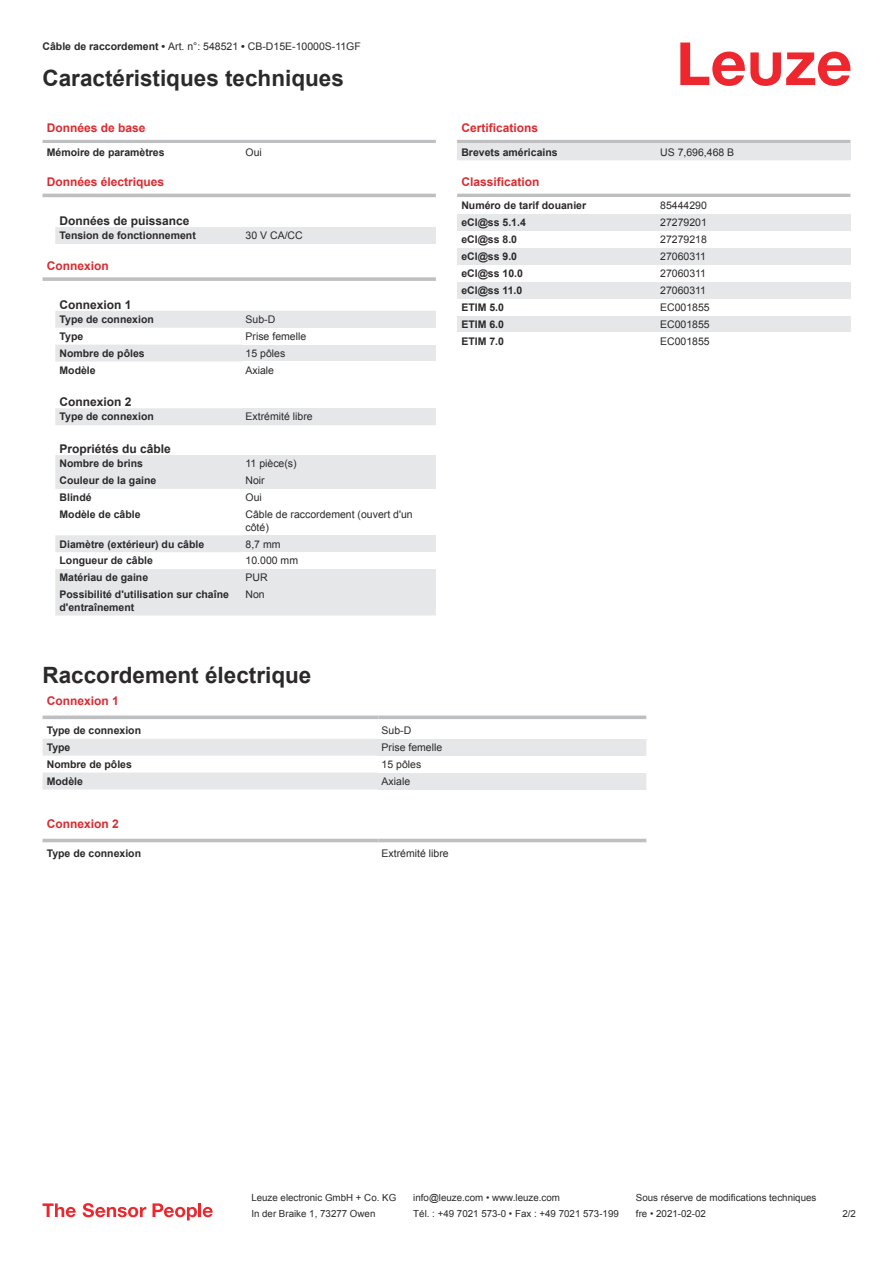
<style>
.page{position:relative;width:893px;height:1263px;background:#fff}
.page>*{position:absolute;margin:0;border:0;box-sizing:border-box;transform-origin:0 0}
.t1{font:700 22.5px "Arial";color:#2b292a}
.t2{font:700 12px "Arial";color:#db2a30}
.t3{font:700 12px "Arial";color:#2b292a}
.t4{font:700 10.5px/12.6px "Arial";color:#2b292a}
.t5{font:10.5px/12.6px "Arial";color:#2b292a}
.t6{font:9.75px "Arial";color:#2b292a}
.s1{font-weight:700}
</style>
<div class="page">
<svg style="left:680px;top:43px;width:170px;height:43px"></svg>
<svg style="left:55px;top:227px;width:381px;height:388px"></svg>
<hr style="left:43px;top:140px;width:393px;height:3px;background:#bdbfc1">
<hr style="left:43px;top:194px;width:393px;height:3px;background:#bdbfc1">
<div style="left:242px;top:227px;width:194px;height:17px;background:#e6e7e9"></div>
<div style="left:43px;top:261px;width:393px;height:18px;background:#fff"></div>
<svg style="left:43px;top:277px;width:393px;height:4px;background:#c3c5c7"></svg>
<div style="left:242px;top:311px;width:194px;height:17px;background:#e6e7e9"></div>
<div style="left:242px;top:328px;width:194px;height:17px;background:#fff"></div>
<div style="left:242px;top:345px;width:194px;height:16px;background:#e6e7e9"></div>
<div style="left:242px;top:361px;width:194px;height:17px;background:#fff"></div>
<div style="left:242px;top:408px;width:194px;height:17px;background:#e6e7e9"></div>
<div style="left:242px;top:455px;width:194px;height:17px;background:#e6e7e9"></div>
<div style="left:242px;top:472px;width:194px;height:17px;background:#e6e7e9"></div>
<div style="left:242px;top:489px;width:194px;height:17px;background:#fff"></div>
<div style="left:242px;top:506px;width:194px;height:29px;background:#fff"></div>
<div style="left:242px;top:535px;width:194px;height:17px;background:#e6e7e9"></div>
<div style="left:242px;top:552px;width:194px;height:17px;background:#fff"></div>
<div style="left:242px;top:569px;width:194px;height:17px;background:#e6e7e9"></div>
<div style="left:242px;top:586px;width:194px;height:17px;background:#e6e7e9"></div>
<svg style="left:43px;top:739px;width:335px;height:50px"></svg>
<svg style="left:43px;top:715px;width:335px;height:4px"></svg>
<svg style="left:378px;top:715px;width:268px;height:4px"></svg>
<div style="left:378px;top:739px;width:268px;height:17px;background:#e6e7e9"></div>
<div style="left:378px;top:772px;width:268px;height:17px;background:#e6e7e9"></div>
<svg style="left:43px;top:838px;width:603px;height:5px"></svg>
<hr style="left:43px;top:839px;width:335px;height:3px;background:#bdbfc1">
<hr style="left:378px;top:839px;width:268px;height:3px;background:#bdbfc1">
<hr style="left:457px;top:140px;width:393px;height:3px;background:#bdbfc1">
<div style="left:457px;top:143px;width:200px;height:17px;background:#e6e7e9"></div>
<div style="left:657px;top:143px;width:193px;height:17px;background:#e6e7e9"></div>
<hr style="left:457px;top:194px;width:393px;height:3px;background:#bdbfc1">
<div style="left:457px;top:214px;width:200px;height:17px;background:#e6e7e9"></div>
<div style="left:657px;top:214px;width:193px;height:17px;background:#e6e7e9"></div>
<div style="left:457px;top:248px;width:200px;height:17px;background:#e6e7e9"></div>
<div style="left:657px;top:248px;width:193px;height:17px;background:#e6e7e9"></div>
<div style="left:457px;top:282px;width:200px;height:17px;background:#e6e7e9"></div>
<div style="left:657px;top:282px;width:193px;height:17px;background:#e6e7e9"></div>
<div style="left:457px;top:316px;width:200px;height:16px;background:#e6e7e9"></div>
<div style="left:657px;top:316px;width:193px;height:16px;background:#e6e7e9"></div>
<svg style="left:43px;top:1203px;width:33px;height:14px"></svg>
<svg style="left:83px;top:1203px;width:63px;height:14px"></svg>
<svg style="left:153px;top:1203px;width:44px;height:17px"></svg>
<hr style="left:198px;top:1203px;width:3px;height:14px;background:#ed272d">
<svg style="left:203px;top:1207px;width:10px;height:10px"></svg>
<p class="t5" style="left:43px;top:41px;width:320px"><span class="s1">Câble de raccordement •</span> Art. n°: 548521 <span class="s1">•</span> CB-D15E-10000S-11GF</p>
<h1 class="t1" style="left:43px;top:70px;width:303px">Caractéristiques techniques</h1>
<p class="t2" style="left:47px;top:123px;width:100px">Données de base</p>
<p class="t4" style="left:47px;top:147px;width:119px">Mémoire de paramètres</p>
<p class="t5" style="left:246px;top:147px;width:18px">Oui</p>
<p class="t2" style="left:47px;top:177px;width:119px">Données électriques</p>
<p class="t3" style="left:60px;top:216px;width:132px">Données de puissance</p>
<p class="t4" style="left:60px;top:230px;width:138px">Tension de fonctionnement</p>
<p class="t5" style="left:246px;top:230px;width:59px">30 V CA/CC</p>
<p class="t2" style="left:47px;top:261px;width:64px">Connexion</p>
<p class="t3" style="left:60px;top:300px;width:74px">Connexion 1</p>
<p class="t4" style="left:60px;top:314px;width:96px">Type de connexion</p>
<p class="t5" style="left:246px;top:314px;width:31px">Sub-D</p>
<p class="t4" style="left:60px;top:331px;width:25px">Type</p>
<p class="t5" style="left:246px;top:331px;width:62px">Prise femelle</p>
<p class="t4" style="left:60px;top:348px;width:87px">Nombre de pôles</p>
<p class="t5" style="left:246px;top:348px;width:41px">15 pôles</p>
<p class="t4" style="left:60px;top:365px;width:38px">Modèle</p>
<p class="t5" style="left:246px;top:365px;width:30px">Axiale</p>
<p class="t3" style="left:60px;top:397px;width:74px">Connexion 2</p>
<p class="t4" style="left:60px;top:411px;width:96px">Type de connexion</p>
<p class="t5" style="left:246px;top:411px;width:69px">Extrémité libre</p>
<p class="t3" style="left:60px;top:444px;width:113px">Propriétés du câble</p>
<p class="t4" style="left:60px;top:458px;width:85px">Nombre de brins</p>
<p class="t5" style="left:246px;top:458px;width:53px">11 pièce(s)</p>
<p class="t4" style="left:60px;top:475px;width:98px">Couleur de la gaine</p>
<p class="t5" style="left:246px;top:475px;width:21px">Noir</p>
<p class="t4" style="left:60px;top:492px;width:34px">Blindé</p>
<p class="t5" style="left:246px;top:492px;width:18px">Oui</p>
<p class="t4" style="left:60px;top:509px;width:83px">Modèle de câble</p>
<p class="t5" style="left:246px;top:509px;width:169px">Câble de raccordement (ouvert d'un côté)</p>
<p class="t4" style="left:60px;top:538px;width:146px">Diamètre (extérieur) du câble</p>
<p class="t5" style="left:246px;top:538px;width:37px">8,7 mm</p>
<p class="t4" style="left:60px;top:555px;width:95px">Longueur de câble</p>
<p class="t5" style="left:246px;top:555px;width:54px">10.000 mm</p>
<p class="t4" style="left:60px;top:572px;width:90px">Matériau de gaine</p>
<p class="t5" style="left:246px;top:572px;width:24px">PUR</p>
<p class="t4" style="left:60px;top:589px;width:171px">Possibilité d'utilisation sur chaîne d'entraînement</p>
<p class="t5" style="left:246px;top:589px;width:21px">Non</p>
<p class="t2" style="left:461px;top:123px;width:78px">Certifications</p>
<p class="t4" style="left:461px;top:147px;width:98px">Brevets américains</p>
<p class="t5" style="left:660px;top:147px;width:76px">US 7,696,468 B</p>
<p class="t2" style="left:461px;top:177px;width:80px">Classification</p>
<p class="t4" style="left:461px;top:200px;width:126px">Numéro de tarif douanier</p>
<p class="t5" style="left:660px;top:200px;width:48px">85444290</p>
<p class="t4" style="left:461px;top:217px;width:66px">eCl@ss 5.1.4</p>
<p class="t5" style="left:660px;top:217px;width:48px">27279201</p>
<p class="t4" style="left:461px;top:234px;width:57px">eCl@ss 8.0</p>
<p class="t5" style="left:660px;top:234px;width:48px">27279218</p>
<p class="t4" style="left:461px;top:251px;width:57px">eCl@ss 9.0</p>
<p class="t5" style="left:660px;top:251px;width:47px">27060311</p>
<p class="t4" style="left:461px;top:268px;width:63px">eCl@ss 10.0</p>
<p class="t5" style="left:660px;top:268px;width:47px">27060311</p>
<p class="t4" style="left:461px;top:285px;width:63px">eCl@ss 11.0</p>
<p class="t5" style="left:660px;top:285px;width:47px">27060311</p>
<p class="t4" style="left:461px;top:302px;width:44px">ETIM 5.0</p>
<p class="t5" style="left:660px;top:302px;width:51px">EC001855</p>
<p class="t4" style="left:461px;top:319px;width:44px">ETIM 6.0</p>
<p class="t5" style="left:660px;top:319px;width:51px">EC001855</p>
<p class="t4" style="left:461px;top:336px;width:44px">ETIM 7.0</p>
<p class="t5" style="left:660px;top:336px;width:51px">EC001855</p>
<h1 class="t1" style="left:43px;top:666px;width:270px">Raccordement électrique</h1>
<p class="t2" style="left:47px;top:696px;width:74px">Connexion 1</p>
<p class="t4" style="left:47px;top:725px;width:96px">Type de connexion</p>
<p class="t5" style="left:382px;top:725px;width:31px">Sub-D</p>
<p class="t4" style="left:47px;top:742px;width:25px">Type</p>
<p class="t5" style="left:382px;top:742px;width:62px">Prise femelle</p>
<p class="t4" style="left:47px;top:759px;width:87px">Nombre de pôles</p>
<p class="t5" style="left:382px;top:759px;width:41px">15 pôles</p>
<p class="t4" style="left:47px;top:776px;width:38px">Modèle</p>
<p class="t5" style="left:382px;top:776px;width:30px">Axiale</p>
<p class="t2" style="left:47px;top:819px;width:74px">Connexion 2</p>
<p class="t4" style="left:47px;top:848px;width:96px">Type de connexion</p>
<p class="t5" style="left:382px;top:848px;width:69px">Extrémité libre</p>
<p class="t6" style="left:251px;top:1194px;width:146px">Leuze electronic GmbH + Co. KG</p>
<p class="t6" style="left:413px;top:1194px;width:148px">info@leuze.com • www.leuze.com</p>
<p class="t6" style="left:636px;top:1194px;width:182px">Sous réserve de modifications techniques</p>
<p class="t6" style="left:251px;top:1210px;width:126px">In der Braike 1, 73277 Owen</p>
<p class="t6" style="left:413px;top:1210px;width:207px">Tél. : +49 7021 573-0 • Fax : +49 7021 573-199</p>
<p class="t6" style="left:636px;top:1210px;width:72px">fre • 2021-02-02</p>
<p class="t6" style="left:842px;top:1210px;width:15px">2 /2</p>
</div>
